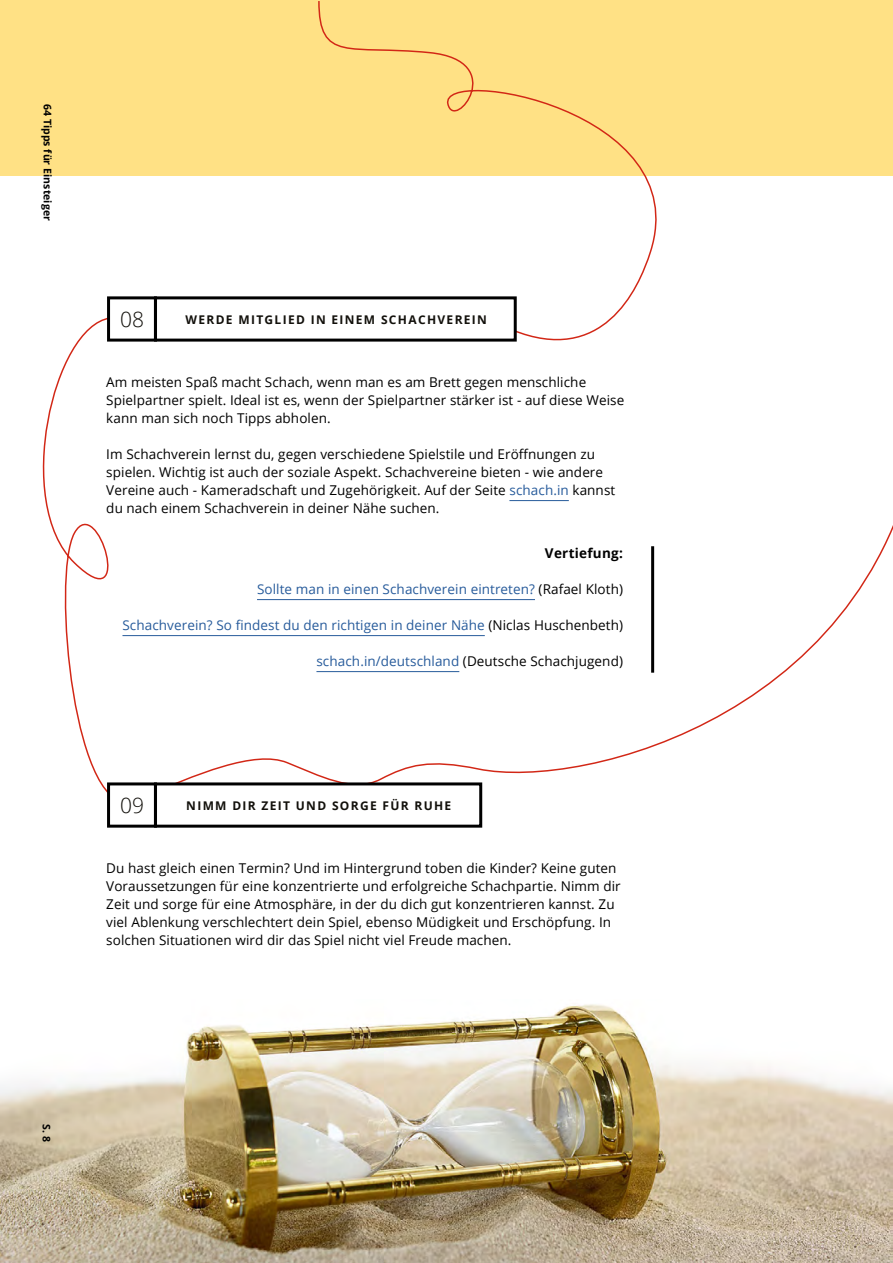
<style>
.page{position:relative;width:893px;height:1263px;background:#fff}
.page>*{position:absolute;margin:0;border:0;box-sizing:border-box;transform-origin:0 0}
.t1{font:300 21px "Open Sans";color:#12100b}
.t2{font:13.5px/18px "Open Sans";letter-spacing:.005em;color:#000}
.t3{font:13.5px "Open Sans";letter-spacing:.005em;color:#275b9b}
.t4{font:700 13.5px "Open Sans";letter-spacing:.02em;color:#000}
.t5{font:700 12px "Open Sans";letter-spacing:.11em;color:#12100b}
.t6{font:700 10.5px "Open Sans";letter-spacing:.005em;color:#000}
.s1{color:#275b9b}
.s2{color:#000}
</style>
<div class="page">
<div style="left:0;top:0;width:893px;height:176px;background:#ffe185"></div>
<img style="left:0;top:1004px;width:893px;height:259px">
<svg style="left:42px;top:318px;width:851px;height:510px"></svg>
<svg style="left:317px;top:1px;width:380px;height:365px"></svg>
<div style="left:109px;top:298px;width:46px;height:42px;background:#fff"></div>
<div style="left:107px;top:296px;width:50px;height:46px;border:3px solid #000"></div>
<div style="left:156px;top:298px;width:359px;height:42px;background:#fff"></div>
<div style="left:154px;top:296px;width:363px;height:46px;border:3px solid #000"></div>
<hr style="left:651px;top:546px;width:3px;height:127px;background:#000">
<div style="left:109px;top:784px;width:46px;height:42px;background:#fff"></div>
<div style="left:107px;top:782px;width:50px;height:46px;border:3px solid #000"></div>
<div style="left:156px;top:784px;width:325px;height:42px;background:#fff"></div>
<div style="left:154px;top:782px;width:328px;height:46px;border:3px solid #000"></div>
<hr style="left:257px;top:599px;width:278px;height:1px;background:#275b9b">
<hr style="left:122px;top:635px;width:363px;height:1px;background:#275b9b">
<hr style="left:316px;top:671px;width:143px;height:1px;background:#275b9b">
<hr style="left:509px;top:500px;width:60px;height:1px;background:#275b9b">
<p class="t6" style="left:55px;top:104px;width:119px;rotate:90deg">64 Tipps für Einsteiger</p>
<h1 class="t1" style="left:120px;top:305px;width:25px">08</h1>
<p class="t5" style="left:186px;top:311px;width:303px">WERDE MITGLIED IN EINEM SCHACHVEREIN</p>
<p class="t2" style="left:106px;top:373px;width:520px">Am meisten Spaß macht Schach, wenn man es am Brett gegen menschliche<br>Spielpartner spielt. Ideal ist es, wenn der Spielpartner stärker ist - auf diese Weise kann man sich noch Tipps abholen.</p>
<p class="t2" style="left:106px;top:445px;width:510px">Im Schachverein lernst du, gegen verschiedene Spielstile und Eröffnungen zu spielen. Wichtig ist auch der soziale Aspekt. Schachvereine bieten - wie andere Vereine auch - Kameradschaft und Zugehörigkeit. Auf der Seite <span class="s1">schach.in</span> kannst du nach einem Schachverein in deiner Nähe suchen.</p>
<p class="t4" style="left:545px;top:544px;width:79px">Vertiefung:</p>
<p class="t3" style="left:257px;top:580px;width:367px">Sollte man in einen Schachverein eintreten? <span class="s2">(Rafael Kloth)</span></p>
<p class="t3" style="left:122px;top:616px;width:502px">Schachverein? So findest du den richtigen in deiner Nähe <span class="s2">(Niclas Huschenbeth)</span></p>
<p class="t2" style="left:316px;top:652px;width:308px"><span class="s1">schach.in/deutschland</span> (Deutsche Schachjugend)</p>
<h1 class="t1" style="left:120px;top:791px;width:25px">09</h1>
<p class="t5" style="left:186px;top:797px;width:267px">NIMM DIR ZEIT UND SORGE FÜR RUHE</p>
<p class="t2" style="left:106px;top:859px;width:516px">Du hast gleich einen Termin? Und im Hintergrund toben die Kinder? Keine guten Voraussetzungen für eine konzentrierte und erfolgreiche Schachpartie. Nimm dir Zeit und sorge für eine Atmosphäre, in der du dich gut konzentrieren kannst. Zu viel Ablenkung verschlechtert dein Spiel, ebenso Müdigkeit und Erschöpfung. In solchen Situationen wird dir das Spiel nicht viel Freude machen.</p>
<p class="t6" style="left:54px;top:1124px;width:19px;rotate:90deg">S. 8</p>
</div>
